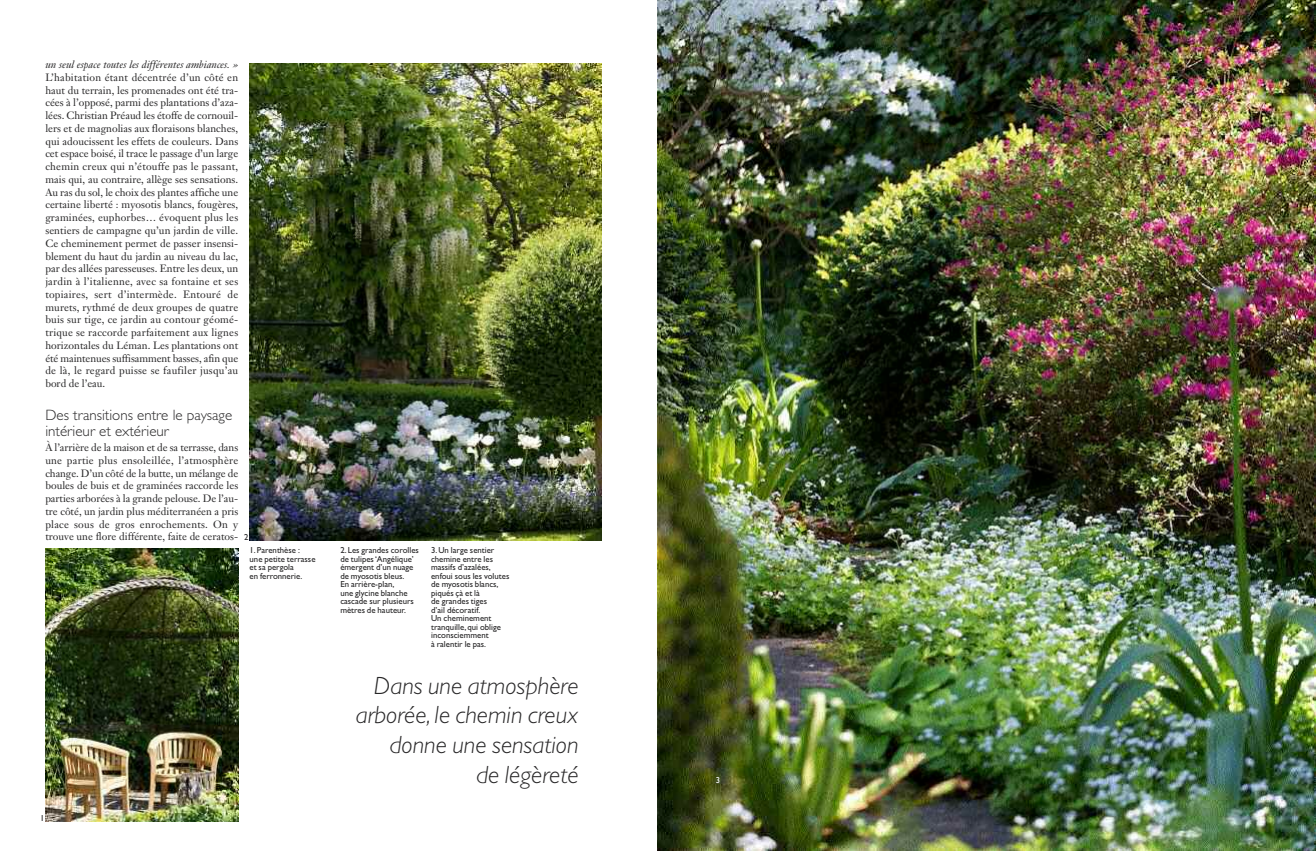
<style>
.page{position:relative;width:1316px;height:851px;background:#fff}
.page>*{position:absolute;margin:0;border:0;box-sizing:border-box;transform-origin:0 0}
.t1{font:italic 300 25px/29.8px "Gill Sans";color:#272627;text-align:right}
.t2{font:300 15px/15.8px "Gill Sans";color:#272627}
.t3{font:10.5px/12.8px "Janson Text";color:#272627;text-align:justify}
.t4{font:italic 10.5px "Janson Text";color:#272627}
.t5{font:8.8px/8.5px "Gill Sans";color:#272627}
.t6{font:8.8px "Gill Sans";color:#fff}
</style>
<div class="page">
<img style="left:658px;top:0;width:657px;height:850px">
<img style="left:249px;top:64px;width:352px;height:476px">
<img style="left:45px;top:549px;width:193px;height:272px">
<p class="t4" style="left:45px;top:60px;width:194px">un seul espace toutes les différentes ambiances. »</p>
<p class="t3" style="left:45px;top:72px;width:194px">L’habitation étant décentrée d’un côté en haut du terrain, les promenades ont été tra&shy;cées à l’opposé, parmi des plantations d’aza&shy;lées. Christian Préaud les étoffe de cornouil&shy;lers et de magnolias aux floraisons blanches, qui adoucissent les effets de couleurs. Dans cet espace boisé, il trace le passage d’un large chemin creux qui n’étouffe pas le passant, mais qui, au contraire, allège ses sensations.<br>Au ras du sol, le choix des plantes affiche une certaine liberté : myosotis blancs, fougères, graminées, euphorbes… évoquent plus les sentiers de campagne qu’un jardin de ville.<br>Ce cheminement permet de passer insensi&shy;blement du haut du jardin au niveau du lac, par des allées paresseuses. Entre les deux, un jardin à l’italienne, avec sa fontaine et ses topiaires, sert d’intermède. Entouré de murets, rythmé de deux groupes de quatre buis sur tige, ce jardin au contour géomé&shy;trique se raccorde parfaitement aux lignes horizontales du Léman. Les plantations ont été maintenues suffisamment basses, afin que de là, le regard puisse se faufiler jusqu’au bord de l’eau.</p>
<h2 class="t2" style="left:45px;top:409px;width:188px">Des transitions entre le paysage intérieur et extérieur</h2>
<p class="t3" style="left:45px;top:442px;width:194px">À l’arrière de la maison et de sa terrasse, dans une partie plus ensoleillée, l’atmosphère change. D’un côté de la butte, un mélange de boules de buis et de graminées raccorde les parties arborées à la grande pelouse. De l’au&shy;tre côté, un jardin plus méditerranéen a pris place sous de gros enrochements. On y trouve une flore différente, faite de ceratos-</p>
<p class="t5" style="left:244px;top:534px;width:6px">2</p>
<p class="t5" style="left:40px;top:814px;width:6px">1</p>
<p class="t5" style="left:249px;top:546px;width:67px">1.Parenthèse :<br>une petite terrasse et sa pergola<br>en ferronnerie.</p>
<p class="t5" style="left:340px;top:546px;width:80px">2.Les grandes corolles de tulipes‘Angélique’ émergent d’un nuage de myosotis bleus.<br>En arrière-plan,<br>une glycine blanche cascade sur plusieurs mètres de hauteur.</p>
<p class="t5" style="left:431px;top:546px;width:80px">3.Un large sentier chemine entre les massifs d’azalées, enfoui sous les volutes de myosotis blancs, piqués çà et là<br>de grandes tiges<br>d’ail décoratif.<br>Un cheminement tranquille,qui oblige inconsciemment<br>à ralentir le pas.</p>
<h1 class="t1" style="left:356px;top:672px;width:224px">Dans une atmosphère arborée, le chemin creux donne une sensation<br>de légèreté</h1>
<p class="t6" style="left:715px;top:776px;width:6px">3</p>
</div>
